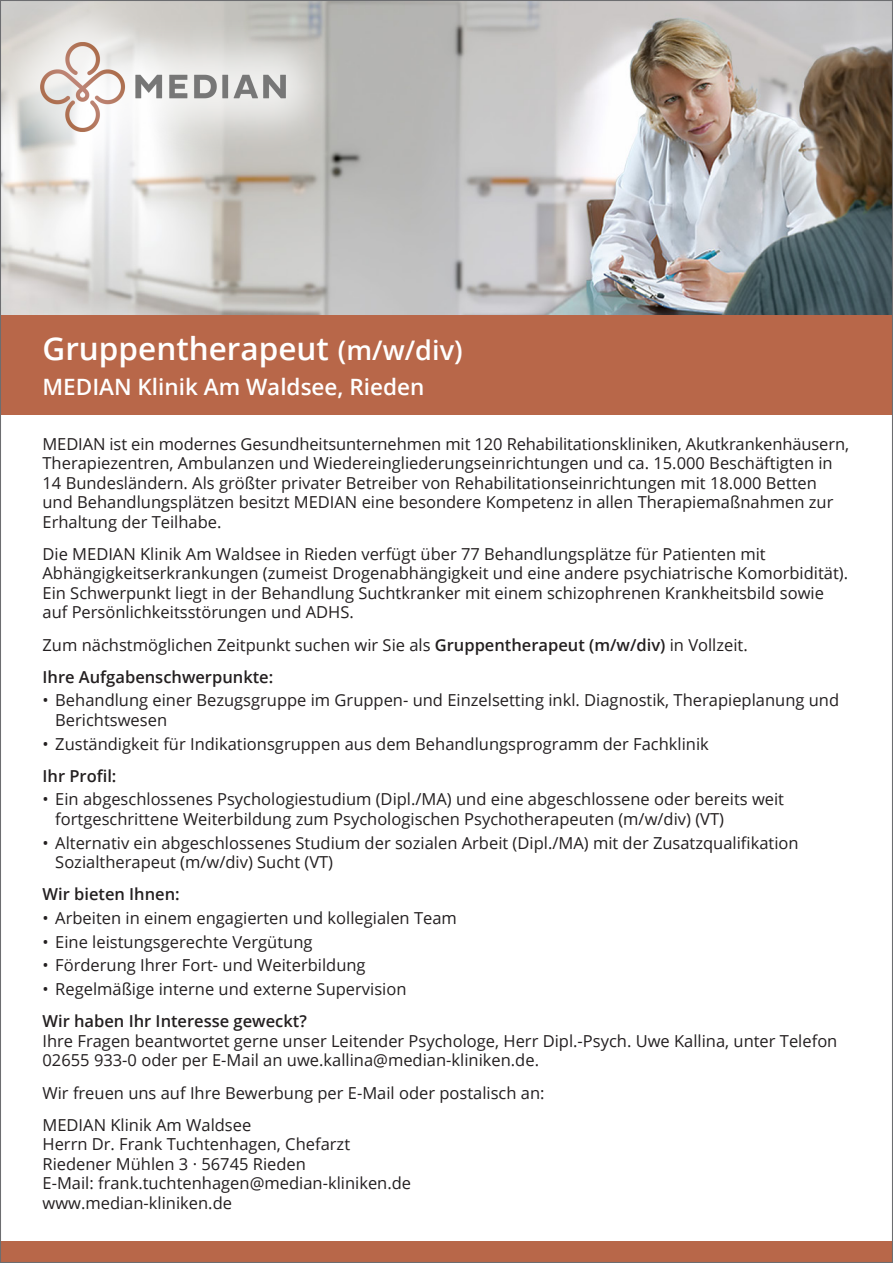
<style>
.page{position:relative;width:893px;height:1263px;background:#fff}
.page>*{position:absolute;margin:0;border:0;box-sizing:border-box;transform-origin:0 0}
.t1{font:600 31.5px "Open Sans";color:#fff}
.t2{font:600 22.5px "Open Sans";color:#fff}
.t3{font:16.5px/19.5px "Open Sans";color:#231f20}
.t4{font:600 16.5px "Open Sans";color:#231f20}
.s1{font-size:27px}
.s2{font-weight:600}
</style>
<div class="page">
<div style="left:0;top:1242px;width:893px;height:21px;background:#b86749"></div>
<img style="left:2px;top:2px;width:889px;height:313px">
<div style="left:0;top:0;width:344px;height:190px;background:#fff;opacity:.75"></div>
<img style="left:34px;top:41px;width:259px;height:93px">
<div style="left:1px;top:315px;width:892px;height:100px;background:#b86749"></div>
<h1 class="t1" style="left:43px;top:327px;width:422px">Gruppentherapeut <span class="s1">(m/w/div)</span></h1>
<h2 class="t2" style="left:43px;top:372px;width:383px">MEDIAN Klinik Am Waldsee, Rieden</h2>
<p class="t3" style="left:43px;top:433px;width:808px">MEDIAN ist ein modernes Gesundheitsunternehmen mit 120 Rehabilitationskliniken, Akutkrankenhäusern, Therapiezentren, Ambulanzen und Wiedereingliederungseinrichtungen und ca. 15.000 Beschäftigten in 14 Bundesländern. Als größter privater Betreiber von Rehabilitationseinrichtungen mit 18.000 Betten und Behandlungsplätzen besitzt MEDIAN eine besondere Kompetenz in allen Therapiemaßnahmen zur Erhaltung der Teilhabe.</p>
<p class="t3" style="left:43px;top:544px;width:807px">Die MEDIAN Klinik Am Waldsee in Rieden verfügt über 77 Behandlungsplätze für Patienten mit Abhängigkeitserkrankungen (zumeist Drogenabhängigkeit und eine andere psychiatrische Komorbidität).<br>Ein Schwerpunkt liegt in der Behandlung Suchtkranker mit einem schizophrenen Krankheitsbild sowie auf Persönlichkeitsstörungen und ADHS.</p>
<p class="t3" style="left:43px;top:628px;width:707px;line-height:32.2px">Zum nächstmöglichen Zeitpunkt suchen wir Sie als <span class="s2">Gruppentherapeut (m/w/div)</span> in Vollzeit.<br><span class="s2">Ihre Aufgabenschwerpunkte:</span></p>
<p class="t3" style="left:55px;top:690px;width:785px;text-indent:-13px">• Behandlung einer Bezugsgruppe im Gruppen- und Einzelsetting inkl. Diagnostik, Therapieplanung und<br>Berichtswesen</p>
<p class="t3" style="left:43px;top:733px;width:668px">• Zuständigkeit für Indikationsgruppen aus dem Behandlungsprogramm der Fachklinik</p>
<p class="t4" style="left:43px;top:764px;width:75px">Ihr Profil:</p>
<p class="t3" style="left:55px;top:789px;width:730px;text-indent:-13px">• Ein abgeschlossenes Psychologiestudium (Dipl./MA) und eine abgeschlossene oder bereits weit fortgeschrittene Weiterbildung zum Psychologischen Psychotherapeuten (m/w/div) (VT)</p>
<p class="t3" style="left:55px;top:832px;width:745px;text-indent:-13px">• Alternativ ein abgeschlossenes Studium der sozialen Arbeit (Dipl./MA) mit der Zusatzqualifikation<br>Sozialtherapeut (m/w/div) Sucht (VT)</p>
<p class="t4" style="left:43px;top:883px;width:139px">Wir bieten Ihnen:</p>
<p class="t3" style="left:43px;top:908px;width:416px">• Arbeiten in einem engagierten und kollegialen Team</p>
<p class="t3" style="left:43px;top:932px;width:272px">• Eine leistungsgerechte Vergütung</p>
<p class="t3" style="left:43px;top:955px;width:325px">• Förderung Ihrer Fort- und Weiterbildung</p>
<p class="t3" style="left:43px;top:979px;width:365px">• Regelmäßige interne und externe Supervision</p>
<p class="t4" style="left:43px;top:1010px;width:266px">Wir haben Ihr Interesse geweckt?</p>
<p class="t3" style="left:43px;top:1031px;width:796px">Ihre Fragen beantwortet gerne unser Leitender Psychologe, Herr Dipl.-Psych. Uwe Kallina, unter Telefon<br>02655 933-0 oder per E-Mail an uwe.kallina@median-kliniken.de.</p>
<p class="t3" style="left:43px;top:1076px;width:504px;line-height:32.2px">Wir freuen uns auf Ihre Bewerbung per E-Mail oder postalisch an:<br>MEDIAN Klinik Am Waldsee</p>
<p class="t3" style="left:43px;top:1134px;width:370px">Herrn Dr. Frank Tuchtenhagen, Chefarzt Riedener Mühlen 3 · 56745 Rieden<br>E-Mail: frank.tuchtenhagen@median-kliniken.de www.median-kliniken.de</p>
</div>
